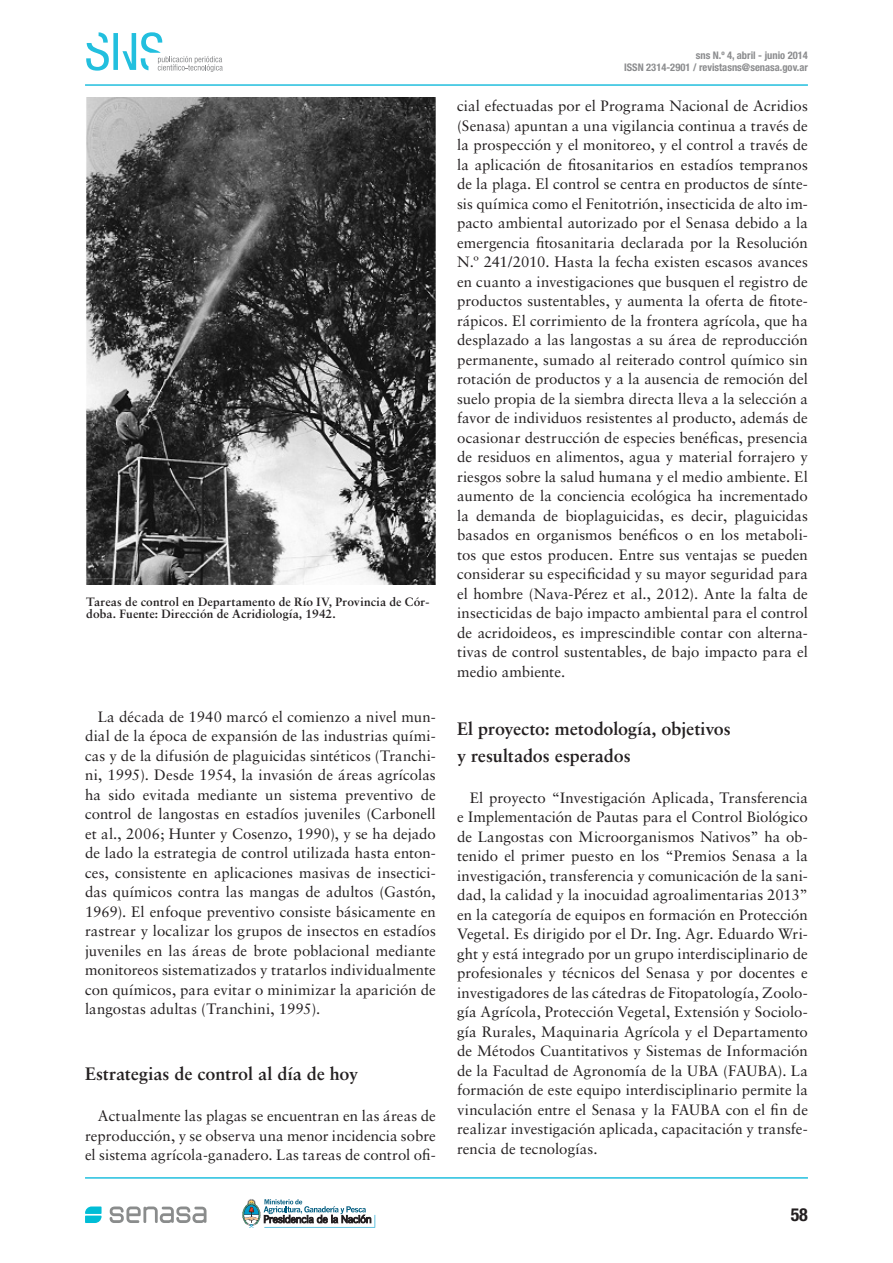
<style>
.page{position:relative;width:893px;height:1263px;background:#fff}
.page>*{position:absolute;margin:0;border:0;box-sizing:border-box;transform-origin:0 0}
.t1{font:700 18px/27px "Sabon";letter-spacing:-.005em;color:#231f20}
.t2{font:700 condensed 18px "Helvetica Neue LT Std";color:#231f20}
.Texto_comentario{font:15px/19.5px "Sabon";letter-spacing:.005em;color:#231f20;text-align:justify}
.t3{font:700 12px/12px "Sabon";letter-spacing:.01em;color:#231f20}
.t4{font:700 condensed 10.5px/12.6px "Helvetica Neue LT Std";color:#8b8c8e;text-align:right}
</style>
<div class="page">
<svg style="left:86px;top:32px;width:137px;height:40px"></svg>
<svg style="left:242px;top:1199px;width:133px;height:29px"></svg>
<svg style="left:110px;top:1206px;width:96px;height:17px"></svg>
<svg style="left:85px;top:1206px;width:17px;height:17px"></svg>
<hr style="left:85px;top:84px;width:723px;height:2px;background:#22bfde">
<hr style="left:85px;top:1177px;width:723px;height:2px;background:#22bfde">
<img style="left:86px;top:98px;width:350px;height:487px">
<p class="t3" style="left:86px;top:596px;width:345px">Tareas de control en Departamento de Río IV, Provincia de Cór&shy;doba. Fuente: Dirección de Acridiología, 1942.</p>
<p class="Texto_comentario" style="left:85px;top:707px;width:352px;text-indent:13px">La década de 1940 marcó el comienzo a nivel mun&shy;dial de la época de expansión de las industrias quími&shy;cas y de la difusión de plaguicidas sintéticos (Tranchi&shy;ni, 1995). Desde 1954, la invasión de áreas agrícolas ha sido evitada mediante un sistema preventivo de control de langostas en estadíos juveniles (Carbonell et al., 2006; Hunter y Cosenzo, 1990), y se ha dejado de lado la estrategia de control utilizada hasta enton&shy;ces, consistente en aplicaciones masivas de insectici&shy;das químicos contra las mangas de adultos (Gastón, 1969). El enfoque preventivo consiste básicamente en rastrear y localizar los grupos de insectos en estadíos juveniles en las áreas de brote poblacional mediante monitoreos sistematizados y tratarlos individualmente con químicos, para evitar o minimizar la aparición de langostas adultas (Tranchini, 1995).</p>
<p class="t1" style="left:85px;top:1060px;width:274px">Estrategias de control al día de hoy</p>
<p class="Texto_comentario" style="left:85px;top:1106px;width:352px;text-indent:13px">Actualmente las plagas se encuentran en las áreas de reproducción, y se observa una menor incidencia sobre el sistema agrícola-ganadero. Las tareas de control ofi-</p>
<p class="t4" style="left:624px;top:49px;width:185px">sns N.º 4, abril - junio 2014<br>ISSN 2314-2901 / revistasns@senasa.gov.ar</p>
<p class="Texto_comentario" style="left:457px;top:96px;width:352px">cial efectuadas por el Programa Nacional de Acridios (Senasa) apuntan a una vigilancia continua a través de la prospección y el monitoreo, y el control a través de la aplicación de fitosanitarios en estadíos tempranos de la plaga. El control se centra en productos de sínte&shy;sis química como el Fenitotrión, insecticida de alto im&shy;pacto ambiental autorizado por el Senasa debido a la emergencia fitosanitaria declarada por la Resolución N.º 241/2010. Hasta la fecha existen escasos avances en cuanto a investigaciones que busquen el registro de productos sustentables, y aumenta la oferta de fitote&shy;rápicos. El corrimiento de la frontera agrícola, que ha desplazado a las langostas a su área de reproducción permanente, sumado al reiterado control químico sin rotación de productos y a la ausencia de remoción del suelo propia de la siembra directa lleva a la selección a favor de individuos resistentes al producto, además de ocasionar destrucción de especies benéficas, presencia de residuos en alimentos, agua y material forrajero y riesgos sobre la salud humana y el medio ambiente. El aumento de la conciencia ecológica ha incrementado la demanda de bioplaguicidas, es decir, plaguicidas basados en organismos benéficos o en los metaboli&shy;tos que estos producen. Entre sus ventajas se pueden considerar su especificidad y su mayor seguridad para el hombre (Nava-Pérez et al., 2012). Ante la falta de insecticidas de bajo impacto ambiental para el control de acridoideos, es imprescindible contar con alterna&shy;tivas de control sustentables, de bajo impacto para el medio ambiente.</p>
<p class="t1" style="left:457px;top:715px;width:275px">El proyecto: metodología, objetivos y resultados esperados</p>
<p class="Texto_comentario" style="left:457px;top:788px;width:352px;text-indent:13px">El proyecto “Investigación Aplicada, Transferencia e Implementación de Pautas para el Control Biológico de Langostas con Microorganismos Nativos” ha ob&shy;tenido el primer puesto en los “Premios Senasa a la investigación, transferencia y comunicación de la sani&shy;dad, la calidad y la inocuidad agroalimentarias 2013” en la categoría de equipos en formación en Protección Vegetal. Es dirigido por el Dr. Ing. Agr. Eduardo Wri&shy;ght y está integrado por un grupo interdisciplinario de profesionales y técnicos del Senasa y por docentes e investigadores de las cátedras de Fitopatología, Zoolo&shy;gía Agrícola, Protección Vegetal, Extensión y Sociolo&shy;gía Rurales, Maquinaria Agrícola y el Departamento de Métodos Cuantitativos y Sistemas de Información de la Facultad de Agronomía de la UBA (FAUBA). La formación de este equipo interdisciplinario permite la vinculación entre el Senasa y la FAUBA con el fin de realizar investigación aplicada, capacitación y transfe&shy;rencia de tecnologías.</p>
<p class="t2" style="left:791px;top:1204px;width:19px">58</p>
</div>
